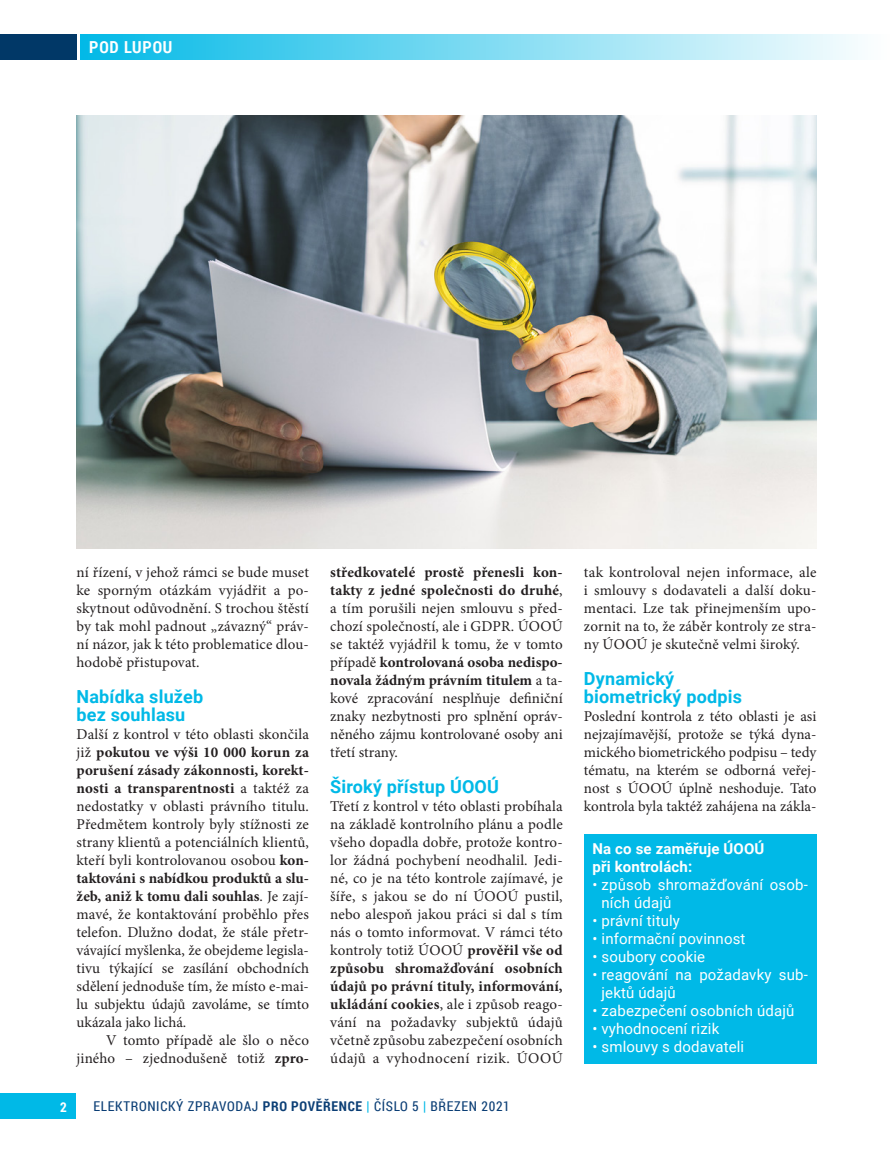
<style>
.page{position:relative;width:893px;height:1149px;background:#fff}
.page>*{position:absolute;margin:0;border:0;box-sizing:border-box;transform-origin:0 0}
.nadpis{font:700 18px "Roboto";letter-spacing:.01em;color:#00b9e7}
.t1{font:700 16.5px "Roboto Condensed";letter-spacing:.05em;color:#fff}
.text_neodsazeny{font:15px/18px "Minion Pro";letter-spacing:.005em;color:#231f20;text-align:justify}
.text{font:15px/18px "Minion Pro";letter-spacing:.005em;color:#231f20;text-align:justify}
.text-2{font:15px/18px "Roboto";letter-spacing:.01em;color:#fff}
.text-3{font:700 15px "Roboto";letter-spacing:.01em;color:#fff}
.t2{font:13.5px "Roboto Condensed";letter-spacing:.05em;color:#0b3e75}
.t3{font:700 13.5px "Roboto Condensed";color:#fff}
.s1{font-weight:700}
.s2{font-weight:700;color:#00b9e7}
</style>
<div class="page">
<div style="left:81px;top:34px;width:812px;height:26px;background:linear-gradient(to right,#02b9e7,#fffefe)"></div>
<div style="left:0;top:34px;width:77px;height:26px;background:#013867"></div>
<div style="left:0;top:1093px;width:75px;height:25px;background:#00b9e7"></div>
<img style="left:77px;top:116px;width:739px;height:433px">
<div style="left:584px;top:833px;width:232px;height:230px;background:#00b9e7"></div>
<p class="t1" style="left:89px;top:35px;width:85px">POD LUPOU</p>
<p class="text" style="left:77px;top:563px;width:234px">ní řízení, v jehož rámci se bude muset ke sporným otázkám vyjádřit a po&shy;skytnout odůvodnění. S trochou štěstí by tak mohl padnout „závazný“ práv&shy;ní názor, jak k této problematice dlou&shy;hodobě přistupovat.</p>
<p class="nadpis" style="left:77px;top:683px;width:128px">Nabídka služeb</p>
<p class="nadpis" style="left:77px;top:701px;width:110px">bez souhlasu</p>
<p class="text_neodsazeny" style="left:77px;top:725px;width:234px">Další z kontrol v této oblasti skončila již <span class="s1">pokutou ve výši 10 000 korun za porušení zásady zákonnosti, korekt&shy;nosti a transparentnosti</span> a taktéž za nedostatky v oblasti právního titulu.<br>Předmětem kontroly byly stížnosti ze strany klientů a potenciálních klientů, kteří byli kontrolovanou osobou <span class="s1">kon&shy;taktováni s nabídkou produktů a slu&shy;žeb, aniž k tomu dali souhlas</span>. Je zají&shy;mavé, že kontaktování proběhlo přes telefon. Dlužno dodat, že stále přetr&shy;vávající myšlenka, že obejdeme legisla&shy;tivu týkající se zasílání obchodních sdělení jednoduše tím, že místo e-mai&shy;lu subjektu údajů zavoláme, se tímto ukázala jako lichá.</p>
<p class="text" style="left:77px;top:1031px;width:234px;text-align:right">V tomto případě ale šlo o něco jiného – zjednodušeně totiž <span class="s1">zpro-</span></p>
<p class="text" style="left:330px;top:563px;width:234px"><span class="s1">středkovatelé prostě přenesli kon&shy;takty z jedné společnosti do druhé</span>, a tím porušili nejen smlouvu s před&shy;chozí společností, ale i GDPR. ÚOOÚ se taktéž vyjádřil k tomu, že v tomto případě <span class="s1">kontrolovaná osoba nedispo&shy;novala žádným právním titulem</span> a ta&shy;kové zpracování nesplňuje definiční znaky nezbytnosti pro splnění opráv&shy;něného zájmu kontrolované osoby ani třetí strany.</p>
<p class="nadpis" style="left:330px;top:773px;width:170px">Široký přístup ÚOOÚ</p>
<p class="text_neodsazeny" style="left:330px;top:797px;width:234px">Třetí z kontrol v této oblasti probíhala na základě kontrolního plánu a podle všeho dopadla dobře, protože kontro&shy;lor žádná pochybení neodhalil. Jedi&shy;né, co je na této kontrole zajímavé, je šíře, s jakou se do ní ÚOOÚ pustil, nebo alespoň jakou práci si dal s tím nás o tomto informovat. V rámci této kontroly totiž ÚOOÚ <span class="s1">prověřil vše od způsobu shromažďování osobních údajů po právní tituly, informování, ukládání cookies</span>, ale i způsob reago&shy;vání na požadavky subjektů údajů včetně způsobu zabezpečení osobních údajů a vyhodnocení rizik. ÚOOÚ</p>
<p class="t3" style="left:60px;top:1097px;width:8px">2</p>
<p class="t2" style="left:94px;top:1096px;width:418px">ELEKTRONICKÝ ZPRAVODAJ <span class="s1">PRO POVĚŘENCE</span> <span class="s2">|</span> ČÍSLO 5 <span class="s2">|</span> BŘEZEN 2021</p>
<p class="text_neodsazeny" style="left:584px;top:563px;width:234px">tak kontroloval nejen informace, ale i smlouvy s dodavateli a další doku&shy;mentaci. Lze tak přinejmenším upo&shy;zornit na to, že záběr kontroly ze stra&shy;ny ÚOOÚ je skutečně velmi široký.</p>
<p class="nadpis" style="left:584px;top:665px;width:92px">Dynamický</p>
<p class="nadpis" style="left:584px;top:683px;width:159px">biometrický podpis</p>
<p class="text_neodsazeny" style="left:584px;top:707px;width:234px">Poslední kontrola z této oblasti je asi nejzajímavější, protože se týká dyna&shy;mického biometrického podpisu – tedy tématu, na kterém se odborná veřej&shy;nost s ÚOOÚ úplně neshoduje. Tato kontrola byla taktéž zahájena na zákla-</p>
<p class="text-3" style="left:592px;top:837px;width:173px">Na co se zaměřuje ÚOOÚ</p>
<p class="text-3" style="left:592px;top:855px;width:101px">při kontrolách:</p>
<p class="text-2" style="left:602px;top:874px;width:208px;text-indent:-9px">• způsob shromažďování osob&shy;ních údajů</p>
<p class="text-2" style="left:592px;top:910px;width:89px">• právní tituly</p>
<p class="text-2" style="left:592px;top:928px;width:155px">• informační povinnost</p>
<p class="text-2" style="left:592px;top:946px;width:114px">• soubory cookie</p>
<p class="text-2" style="left:602px;top:964px;width:208px;text-indent:-9px">• reagování na požadavky sub&shy;jektů údajů</p>
<p class="text-2" style="left:592px;top:1000px;width:203px">• zabezpečení osobních údajů</p>
<p class="text-2" style="left:592px;top:1018px;width:128px">• vyhodnocení rizik</p>
<p class="text-2" style="left:592px;top:1036px;width:153px">• smlouvy s dodavateli</p>
</div>
